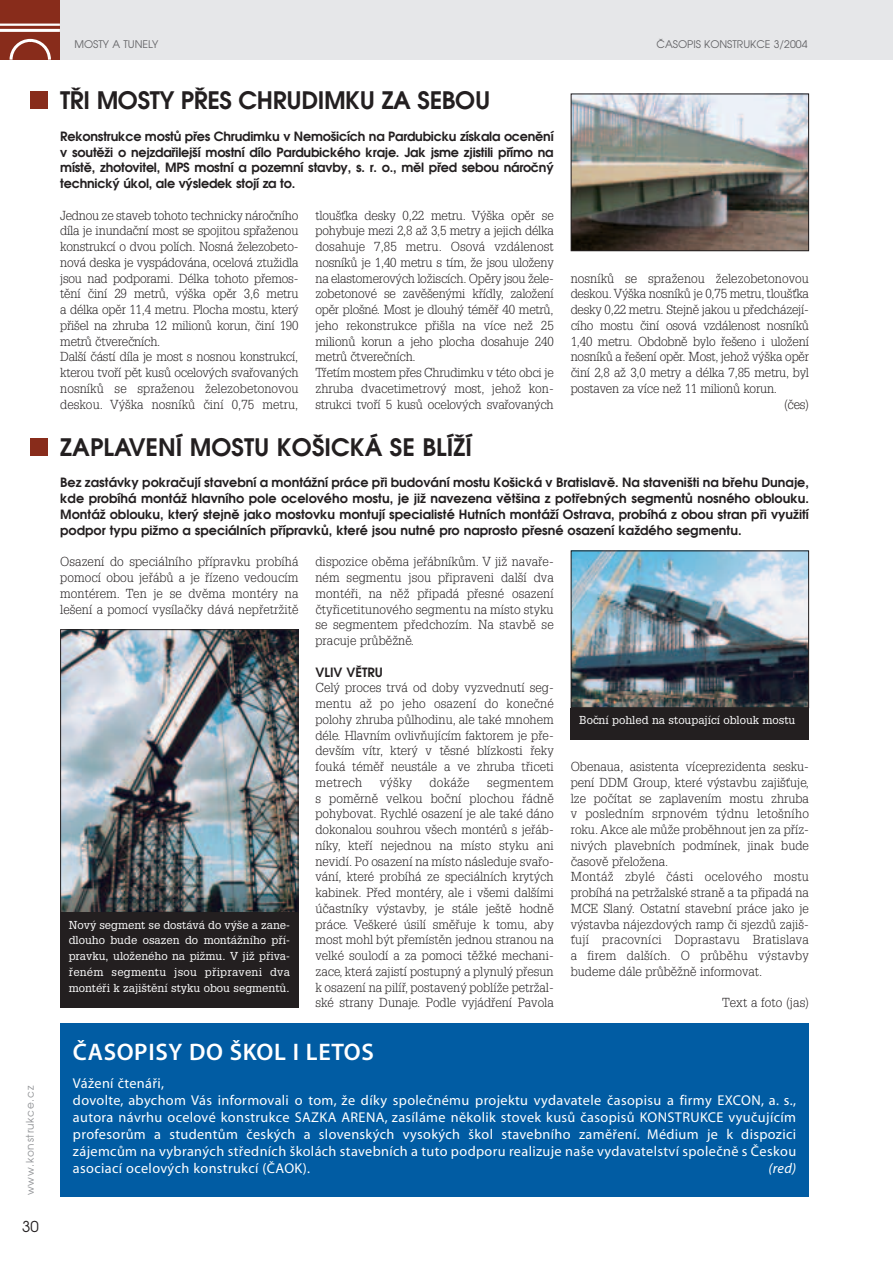
<style>
.page{position:relative;width:893px;height:1262px;background:#fff}
.page>*{position:absolute;margin:0;border:0;box-sizing:border-box;transform-origin:0 0}
.t1{font:600 24px "Avant Garde CE";letter-spacing:-.015em;color:#231f20}
.t2{font:24px "D Myriad CE Sm Bd";letter-spacing:.025em;color:#fff}
.t3{font:15px "Avant Garde CE";color:#231f20}
.t4{font:14.25px/17.1px "D Myriad CE Rg";letter-spacing:.025em;color:#fff}
.t5{font:14.25px "D Myriad CE Rg It";color:#fff}
.t6{font:300 12.75px/15.8px "Glypha CE";letter-spacing:-.015em;color:#231f20;text-align:justify}
.t7{font:600 12.75px/15.8px "Avant Garde CE";color:#231f20;text-align:justify}
.t8{font:300 12.75px "Glypha CE";letter-spacing:.005em;color:#231f20}
.t9{font:300 12.75px "Glypha CE";letter-spacing:.01em;color:#231f20}
.t10{font:11.25px/15.8px "Glypha CE";color:#fff;text-align:justify}
.t11{font:10.5px "Avant Garde CE";color:#636366}
.t12{font:10.5px "Avant Garde CE";letter-spacing:.065em;color:#939598}
</style>
<div class="page">
<div style="left:0;top:0;width:892px;height:60px;background:#e6e7e9"></div>
<div style="left:0;top:0;width:60px;height:60px;background:#882c1b"></div>
<svg style="left:0;top:28px;width:60px;height:32px"></svg>
<hr style="left:0;top:24px;width:60px;height:2px;background:#fff">
<div style="left:60px;top:1023px;width:749px;height:173px;background:#015ca3"></div>
<div style="left:30px;top:438px;width:18px;height:18px;background:#882c1b"></div>
<img style="left:62px;top:631px;width:234px;height:280px">
<div style="left:60px;top:629px;width:238px;height:284px;border:1px solid #231f20"></div>
<div style="left:60px;top:913px;width:238px;height:94px;background:#231f20"></div>
<img style="left:572px;top:552px;width:235px;height:154px">
<div style="left:570px;top:550px;width:239px;height:158px;border:1px solid #231f20"></div>
<div style="left:570px;top:708px;width:239px;height:31px;background:#231f20"></div>
<div style="left:30px;top:91px;width:18px;height:18px;background:#882c1b"></div>
<img style="left:572px;top:96px;width:235px;height:153px">
<div style="left:570px;top:94px;width:239px;height:157px;border:1px solid #231f20"></div>
<p class="t12" style="left:26px;top:1195px;width:111px;rotate:-90deg">www.konstrukce.cz</p>
<p class="t3" style="left:22px;top:1221px;width:18px">30</p>
<p class="t11" style="left:74px;top:40px;width:85px">MOSTY A TUNELY</p>
<p class="t11" style="left:656px;top:40px;width:152px">ČASOPIS KONSTRUKCE 3/2004</p>
<h1 class="t1" style="left:60px;top:92px;width:431px">TŘI MOSTY PŘES CHRUDIMKU ZA SEBOU</h1>
<p class="t7" style="left:60px;top:130px;width:495px">Rekonstrukce mostů přes Chrudimku v Nemošicích na Pardubicku získala ocenění v soutěži o nejzdařilejší mostní dílo Pardubického kraje. Jak jsme zjistili přímo na místě, zhotovitel, MPS mostní a pozemní stavby, s. r. o., měl před sebou náročný technický úkol, ale výsledek stojí za to.</p>
<p class="t6" style="left:60px;top:209px;width:240px;text-align:left">Jednou ze staveb tohoto technicky náročního díla je inundační most se spojitou spřaženou konstrukcí o dvou polích. Nosná železobeto&shy;nová deska je vyspádována, ocelová ztužidla jsou nad podporami. Délka tohoto přemos&shy;tění činí 29 metrů, výška opěr 3,6 metru a délka opěr 11,4 metru. Plocha mostu, který přišel na zhruba 12 milionů korun, činí 190 metrů čtverečních.<br>Další částí díla je most s nosnou konstrukcí, kterou tvoří pět kusů ocelových svařovaných nosníků se spraženou železobetonovou deskou. Výška nosníků činí 0,75 metru,</p>
<p class="t6" style="left:315px;top:209px;width:240px;text-align:left">tloušťka desky 0,22 metru. Výška opěr se pohybuje mezi 2,8 až 3,5 metry a jejich délka dosahuje 7,85 metru. Osová vzdálenost nosníků je 1,40 metru s tím, že jsou uloženy na elastomerových ložiscích. Opěry jsou žele&shy;zobetonové se zavěšenými křídly, založení opěr plošné. Most je dlouhý téměř 40 metrů, jeho rekonstrukce přišla na více než 25 milionů korun a jeho plocha dosahuje 240 metrů čtverečních.<br>Třetím mostem přes Chrudimku v této obci je zhruba dvacetimetrový most, jehož kon&shy;strukci tvoří 5 kusů ocelových svařovaných</p>
<p class="t8" style="left:570px;top:273px;width:240px">nosníků se spraženou železobetonovou</p>
<p class="t6" style="left:570px;top:287px;width:240px">deskou. Výška nosníků je 0,75 metru, tloušťka</p>
<p class="t6" style="left:570px;top:303px;width:240px">desky 0,22 metru. Stejně jakou u předcházejí-</p>
<p class="t6" style="left:570px;top:319px;width:240px">cího mostu činí osová vzdálenost nosníků</p>
<p class="t6" style="left:570px;top:335px;width:240px">1,40 metru. Obdobně bylo řešeno i uložení</p>
<p class="t6" style="left:570px;top:350px;width:240px">nosníků a řešení opěr. Most, jehož výška opěr</p>
<p class="t6" style="left:570px;top:366px;width:240px">činí 2,8 až 3,0 metry a délka 7,85 metru, byl</p>
<p class="t6" style="left:570px;top:382px;width:208px">postaven za více než 11 milionů korun.</p>
<p class="t6" style="left:784px;top:398px;width:26px">(čes)</p>
<h1 class="t1" style="left:60px;top:439px;width:413px">ZAPLAVENÍ MOSTU KOŠICKÁ SE BLÍŽÍ</h1>
<p class="t7" style="left:60px;top:476px;width:750px">Bez zastávky pokračují stavební a montážní práce při budování mostu Košická v Bratislavě. Na staveništi na břehu Dunaje, kde probíhá montáž hlavního pole ocelového mostu, je již navezena většina z potřebných segmentů nosného oblouku.<br>Montáž oblouku, který stejně jako mostovku montují specialisté Hutních montáží Ostrava, probíhá z obou stran při využití podpor typu pižmo a speciálních přípravků, které jsou nutné pro naprosto přesné osazení každého segmentu.</p>
<p class="t6" style="left:60px;top:555px;width:240px">Osazení do speciálního přípravku probíhá pomocí obou jeřábů a je řízeno vedoucím montérem. Ten je se dvěma montéry na lešení a pomocí vysílačky dává nepřetržitě</p>
<p class="t6" style="left:315px;top:555px;width:240px">dispozice oběma jeřábníkům. V již navaře&shy;ném segmentu jsou připraveni další dva montéři, na něž připadá přesné osazení čtyřicetitunového segmentu na místo styku se segmentem předchozím. Na stavbě se pracuje průběžně.</p>
<p class="t7" style="left:315px;top:665px;width:69px">VLIV VĚTRU</p>
<p class="t6" style="left:315px;top:681px;width:240px">Celý proces trvá od doby vyzvednutí seg&shy;mentu až po jeho osazení do konečné polohy zhruba půlhodinu, ale také mnohem déle. Hlavním ovlivňujícím faktorem je pře&shy;devším vítr, který v těsné blízkosti řeky fouká téměř neustále a ve zhruba třiceti metrech</p>
<p class="t6" style="left:380px;top:776px;width:34px">výšky</p>
<p class="t6" style="left:429px;top:776px;width:41px">dokáže</p>
<p class="t6" style="left:315px;top:776px;width:240px;text-indent:172px">segmentem s poměrně velkou boční plochou řádně pohybovat. Rychlé osazení je ale také dáno dokonalou souhrou všech montérů s jeřáb&shy;níky, kteří nejednou na místo styku ani nevidí. Po osazení na místo následuje svařo&shy;vání, které probíhá ze speciálních krytých kabinek. Před montéry, ale i všemi dalšími účastníky výstavby, je stále ještě hodně práce. Veškeré úsilí směřuje k tomu, aby most mohl být přemístěn jednou stranou na velké soulodí a za pomoci těžké mechani&shy;zace, která zajistí postupný a plynulý přesun k osazení na pilíř, postavený poblíže petržal&shy;ské strany Dunaje. Podle vyjádření Pavola</p>
<p class="t10" style="left:69px;top:918px;width:223px">Nový segment se dostává do výše a zane&shy;dlouho bude osazen do montážního pří&shy;pravku, uloženého na pižmu. V již přiva&shy;řeném segmentu jsou připraveni dva montéři k zajištění styku obou segmentů.</p>
<p class="t10" style="left:579px;top:713px;width:218px">Boční pohled na stoupající oblouk mostu</p>
<p class="t6" style="left:570px;top:760px;width:240px;text-align:left">Obenaua, asistenta víceprezidenta sesku&shy;pení DDM Group, které výstavbu zajišťuje, lze počítat se zaplavením mostu zhruba v posledním srpnovém týdnu letošního roku. Akce ale může proběhnout jen za příz&shy;nivých plavebních podmínek, jinak bude časově přeložena.<br>Montáž zbylé části ocelového mostu probíhá na petržalské straně a ta připadá na MCE Slaný. Ostatní stavební práce jako je výstavba nájezdových ramp či sjezdů zajiš&shy;ťují pracovníci Doprastavu Bratislava a firem dalších. O průběhu výstavby budeme dále průběžně informovat.</p>
<p class="t9" style="left:722px;top:998px;width:88px">Text a foto (jas)</p>
<h1 class="t2" style="left:73px;top:1042px;width:302px">ČASOPISY DO ŠKOL I LETOS</h1>
<p class="t4" style="left:73px;top:1076px;width:724px">Vážení čtenáři,<br>dovolte, abychom Vás informovali o tom, že díky společnému projektu vydavatele časopisu a firmy EXCON, a. s., autora návrhu ocelové konstrukce SAZKA ARENA, zasíláme několik stovek kusů časopisů KONSTRUKCE vyučujícím profesorům a studentům českých a slovenských vysokých škol stavebního zaměření. Médium je k dispozici zájemcům na vybraných středních školách stavebních a tuto podporu realizuje naše vydavatelství společně s Českou asociací ocelových konstrukcí (ČAOK).</p>
<p class="t5" style="left:768px;top:1163px;width:29px">(red)</p>
</div>
